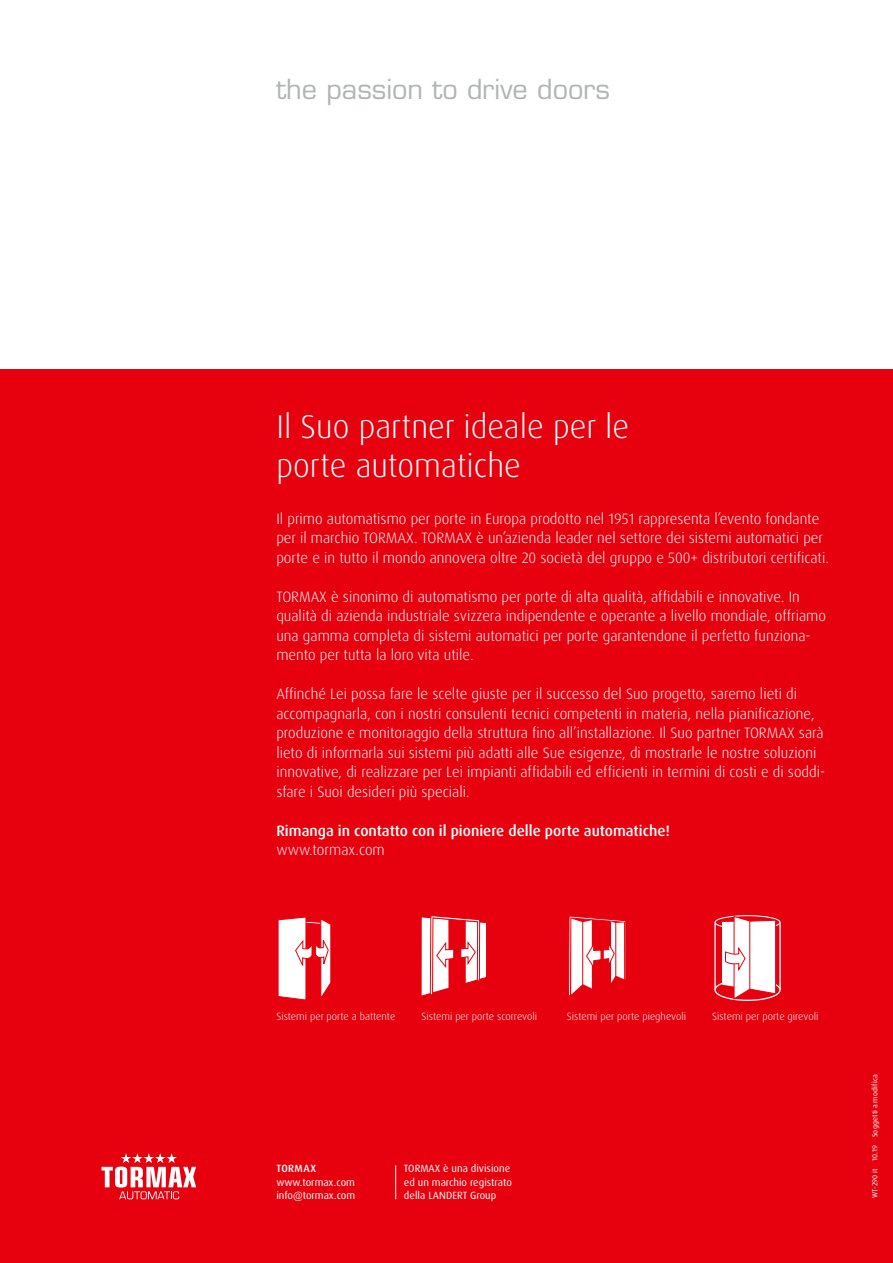
<style>
.page{position:relative;width:893px;height:1263px;background:#fff}
.page>*{position:absolute;margin:0;border:0;box-sizing:border-box;transform-origin:0 0}
.t1{font:300 33px/39px "Dax Pro";color:#fff}
.t2{font:27px "Eurostile";color:#b1b4b4}
.t3{font:300 15px/19.5px "Dax Pro";color:#fff}
.t4{font:500 15px "Dax Pro";color:#fff}
.t5{font:300 10.5px "Dax Pro";color:#fff}
.t6{font:10.5px/13.5px "Dax Pro";color:#fff}
.t7{font:500 10.5px "Dax Pro";letter-spacing:.045em;color:#fff}
.t8{font:7.5px "Dax Pro";letter-spacing:.025em;color:#fff}
</style>
<div class="page">
<div style="left:0;top:370px;width:893px;height:893px;background:#e7000e"></div>
<svg style="left:102px;top:1153px;width:94px;height:46px"></svg>
<svg style="left:278px;top:917px;width:53px;height:83px"></svg>
<svg style="left:422px;top:915px;width:64px;height:81px"></svg>
<div style="left:714px;top:915px;width:67px;height:14px;border:1px solid #fff;border-radius:50%"></div>
<div style="left:714px;top:979px;width:67px;height:22px;border:1px solid #fff;border-radius:50%"></div>
<hr style="left:779px;top:922px;width:2px;height:68px;background:#fff">
<hr style="left:714px;top:922px;width:2px;height:67px;background:#fff">
<svg style="left:722px;top:916px;width:54px;height:84px;background:#f9c9cc"></svg>
<svg style="left:568px;top:916px;width:58px;height:80px"></svg>
<hr style="left:395px;top:1165px;width:1px;height:34px;background:#fff">
<h2 class="t2" style="left:276px;top:73px;width:335px">the passion to drive doors</h2>
<h1 class="t1" style="left:276px;top:407px;width:354px">Il Suo partner ideale per le porte automatiche</h1>
<p class="t3" style="left:276px;top:509px;width:554px">Il primo automatismo per porte in Europa prodotto nel 1951 rappresenta l’evento fondante per il marchio TORMAX. TORMAX è un’azienda leader nel settore dei sistemi automatici per porte e in tutto il mondo annovera oltre 20 società del gruppo e 500+ distributori certificati.</p>
<p class="t3" style="left:276px;top:587px;width:551px">TORMAX è sinonimo di automatismo per porte di alta qualità, affidabili e innovative. In qualità di azienda industriale svizzera indipendente e operante a livello mondiale, offriamo una gamma completa di sistemi automatici per porte garantendone il perfetto funziona&shy;mento per tutta la loro vita utile.</p>
<p class="t3" style="left:276px;top:684px;width:550px">Affinché Lei possa fare le scelte giuste per il successo del Suo progetto, saremo lieti di accompagnarla, con i nostri consulenti tecnici competenti in materia, nella pianificazione, produzione e monitoraggio della struttura fino all’installazione. Il Suo partner TORMAX sarà lieto di informarla sui sistemi più adatti alle Sue esigenze, di mostrarle le nostre soluzioni innovative, di realizzare per Lei impianti affidabili ed efficienti in termini di costi e di soddi&shy;sfare i Suoi desideri più speciali.</p>
<p class="t4" style="left:276px;top:821px;width:395px">Rimanga in contatto con il pioniere delle porte automatiche!</p>
<p class="t3" style="left:276px;top:840px;width:110px">www.tormax.com</p>
<p class="t5" style="left:276px;top:1010px;width:120px">Sistemi per porte a battente</p>
<p class="t5" style="left:422px;top:1010px;width:117px">Sistemi per porte scorrevoli</p>
<p class="t5" style="left:567px;top:1010px;width:121px">Sistemi per porte pieghevoli</p>
<p class="t5" style="left:712px;top:1010px;width:108px">Sistemi per porte girevoli</p>
<p class="t7" style="left:276px;top:1162px;width:41px">TORMAX</p>
<p class="t6" style="left:276px;top:1175px;width:80px">www.tormax.com info@tormax.com</p>
<p class="t6" style="left:404px;top:1162px;width:109px">TORMAX è una divisione ed un marchio registrato della LANDERT Group</p>
<p class="t8" style="left:870px;top:1198px;width:126px;rotate:-90deg">WT-290 it 10.19 Soggetti a modifica</p>
</div>
